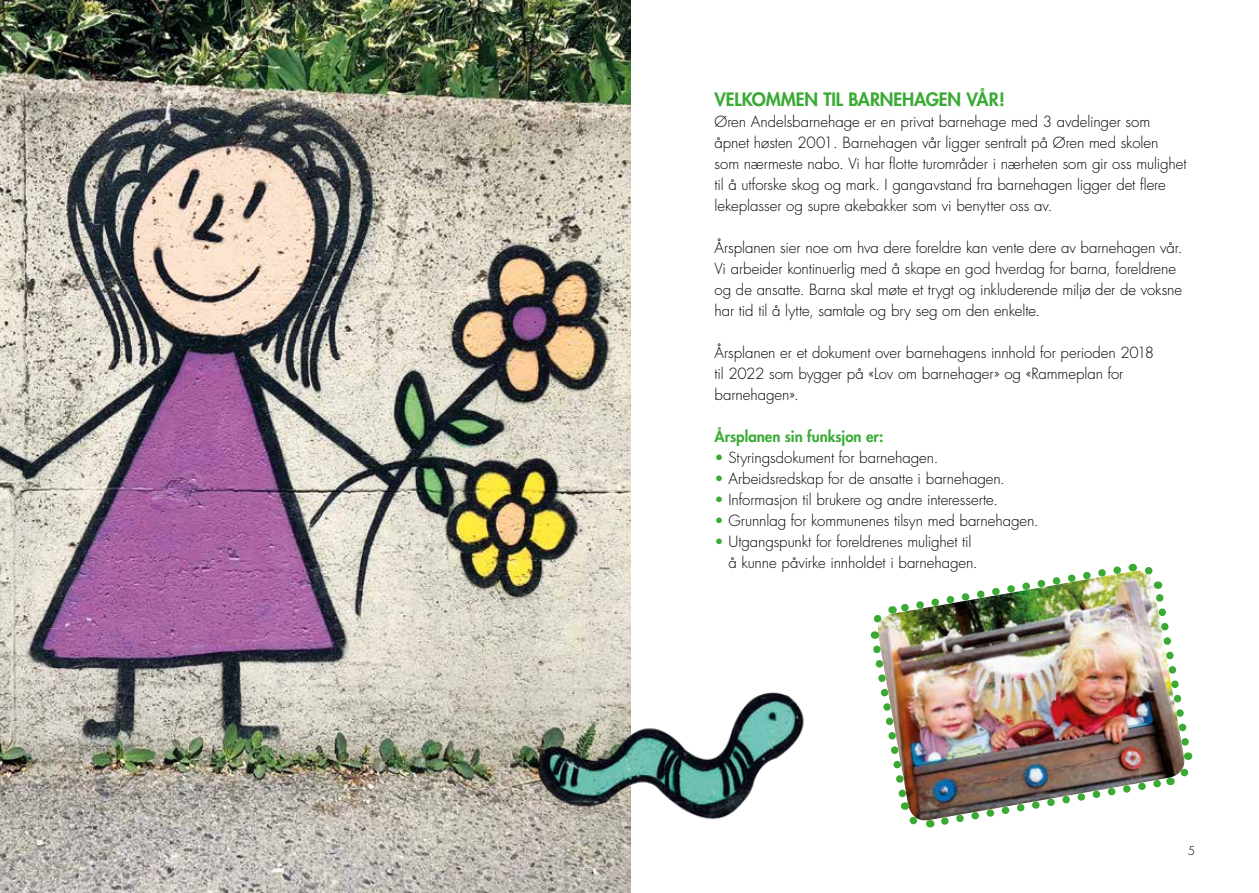
<style>
.page{position:relative;width:1259px;height:893px;background:#fff}
.page>*{position:absolute;margin:0;border:0;box-sizing:border-box;transform-origin:0 0}
.t1{font:800 18px "Futura";letter-spacing:-.01em;color:#3aaa35}
.t2{font:300 15px/21px "Futura";letter-spacing:-.005em;color:#000}
.t3{font:800 15px "Futura";color:#3aaa35}
.t4{font:300 12px "Futura";color:#000}
.s1{color:#3aaa35}
</style>
<div class="page">
<img style="left:0;top:0;width:631px;height:893px">
<img style="left:870px;top:563px;width:323px;height:265px">
<img style="left:533px;top:681px;width:271px;height:146px">
<p class="t1" style="left:714px;top:88px;width:292px">VELKOMMEN TIL BARNEHAGEN VÅR!</p>
<p class="t2" style="left:714px;top:112px;width:473px">Øren Andelsbarnehage er en privat barnehage med 3 avdelinger som åpnet høsten 2001. Barnehagen vår ligger sentralt på Øren med skolen som nærmeste nabo. Vi har flotte turområder i nærheten som gir oss mulighet til å utforske skog og mark. I gangavstand fra barnehagen ligger det flere lekeplasser og supre akebakker som vi benytter oss av.</p>
<p class="t2" style="left:714px;top:238px;width:469px">Årsplanen sier noe om hva dere foreldre kan vente dere av barnehagen vår.<br>Vi arbeider kontinuerlig med å skape en god hverdag for barna, foreldrene og de ansatte. Barna skal møte et trygt og inkluderende miljø der de voksne har tid til å lytte, samtale og bry seg om den enkelte.</p>
<p class="t2" style="left:714px;top:343px;width:441px">Årsplanen er et dokument over barnehagens innhold for perioden 2018 til 2022 som bygger på «Lov om barnehager» og «Rammeplan for barnehagen».</p>
<p class="t3" style="left:714px;top:427px;width:170px">Årsplanen sin funksjon er:</p>
<p class="t2" style="left:714px;top:448px;width:225px"><span class="s1">•</span> Styringsdokument for barnehagen.</p>
<p class="t2" style="left:714px;top:469px;width:292px"><span class="s1">•</span> Arbeidsredskap for de ansatte i barnehagen.</p>
<p class="t2" style="left:714px;top:490px;width:285px"><span class="s1">•</span> Informasjon til brukere og andre interesserte.</p>
<p class="t2" style="left:714px;top:511px;width:325px"><span class="s1">•</span> Grunnlag for kommunenes tilsyn med barnehagen.</p>
<p class="t2" style="left:728px;top:532px;width:251px;text-indent:-14px"><span class="s1">•</span> Utgangspunkt for foreldrenes mulighet til å kunne påvirke innholdet i barnehagen.</p>
<p class="t4" style="left:1187px;top:843px;width:9px">5</p>
</div>
